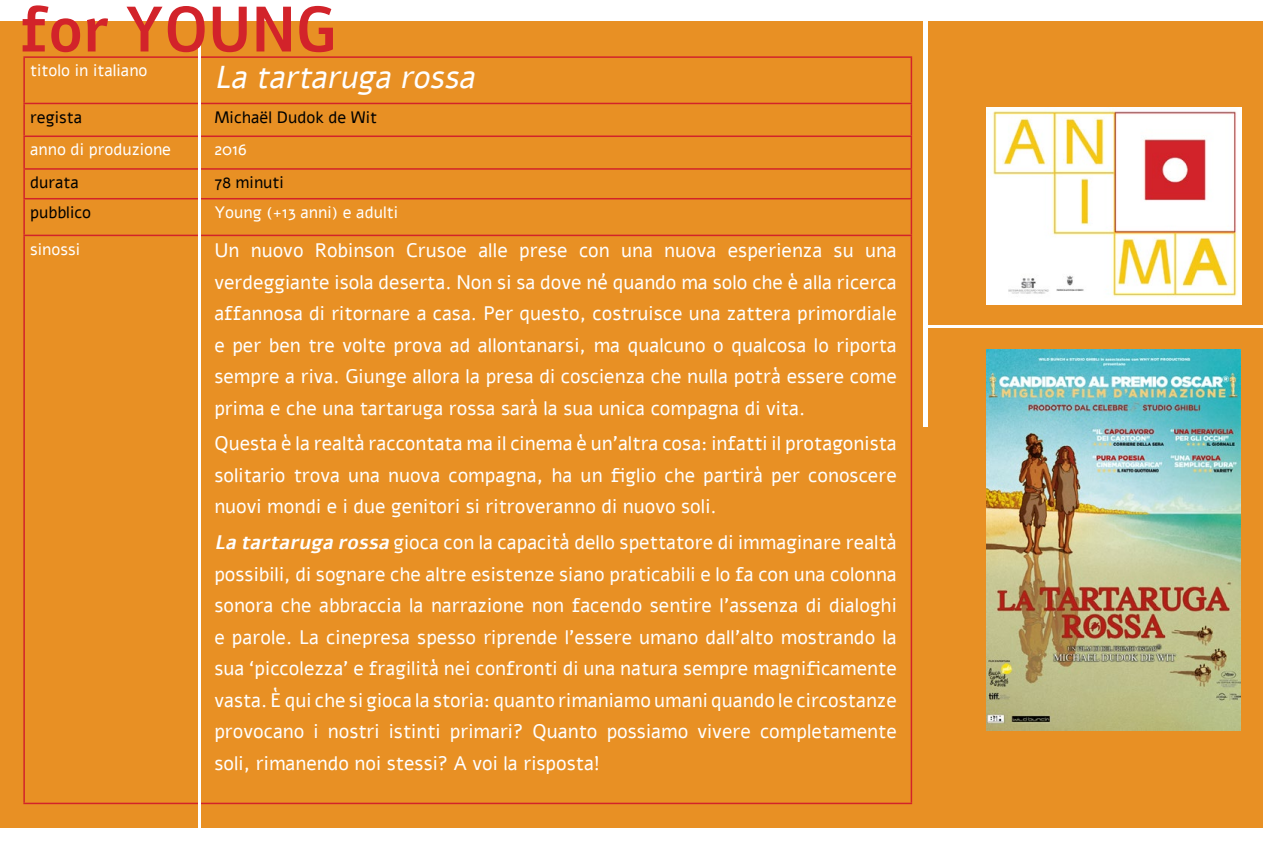
<style>
.page{position:relative;width:1263px;height:851px;background:#fff}
.page>*{position:absolute;margin:0;border:0;box-sizing:border-box;transform-origin:0 0}
.t1{font:700 63.75px "Alef";color:#d2232a;scale:.91 1}
.t2{font:italic 31.5px "Alef";color:#fff}
.t3{font:19.5px/31.5px "Alef";color:#fff;text-align:justify}
.t4{font:16.5px "Alef";color:#fff}
.t5{font:16.5px "Alef";color:#000}
.s1{font-weight:700;font-style:italic}
</style>
<div class="page">
<div style="left:0;top:21px;width:1263px;height:806px;background:#e89024"></div>
<hr style="left:200px;top:56px;width:712px;height:2px;background:#d2232a">
<hr style="left:911px;top:58px;width:1px;height:45px;background:#d2232a">
<hr style="left:200px;top:103px;width:712px;height:1px;background:#d2232a">
<hr style="left:911px;top:104px;width:1px;height:31px;background:#d2232a">
<hr style="left:200px;top:135px;width:712px;height:2px;background:#d2232a">
<hr style="left:911px;top:137px;width:1px;height:31px;background:#d2232a">
<hr style="left:200px;top:168px;width:712px;height:2px;background:#d2232a">
<svg style="left:911px;top:170px;width:1px;height:28px"></svg>
<hr style="left:200px;top:198px;width:712px;height:1px;background:#d2232a">
<hr style="left:911px;top:199px;width:1px;height:35px;background:#d2232a">
<hr style="left:200px;top:234px;width:712px;height:2px;background:#d2232a">
<hr style="left:911px;top:236px;width:1px;height:566px;background:#d2232a">
<hr style="left:200px;top:802px;width:712px;height:2px;background:#d2232a">
<hr style="left:23px;top:56px;width:177px;height:2px;background:#d2232a">
<hr style="left:23px;top:58px;width:2px;height:45px;background:#d2232a">
<hr style="left:199px;top:58px;width:2px;height:45px;background:#d2232a">
<hr style="left:23px;top:103px;width:177px;height:1px;background:#d2232a">
<hr style="left:23px;top:104px;width:2px;height:31px;background:#d2232a">
<hr style="left:199px;top:104px;width:2px;height:31px;background:#d2232a">
<hr style="left:23px;top:135px;width:177px;height:2px;background:#d2232a">
<hr style="left:23px;top:137px;width:2px;height:31px;background:#d2232a">
<hr style="left:199px;top:137px;width:2px;height:31px;background:#d2232a">
<hr style="left:23px;top:168px;width:177px;height:2px;background:#d2232a">
<hr style="left:23px;top:170px;width:2px;height:28px;background:#d2232a">
<hr style="left:199px;top:170px;width:2px;height:28px;background:#d2232a">
<hr style="left:23px;top:198px;width:177px;height:1px;background:#d2232a">
<hr style="left:23px;top:199px;width:2px;height:35px;background:#d2232a">
<hr style="left:199px;top:199px;width:2px;height:35px;background:#d2232a">
<hr style="left:23px;top:234px;width:177px;height:2px;background:#d2232a">
<hr style="left:23px;top:236px;width:2px;height:566px;background:#d2232a">
<hr style="left:199px;top:236px;width:2px;height:566px;background:#d2232a">
<hr style="left:23px;top:802px;width:177px;height:2px;background:#d2232a">
<img style="left:986px;top:107px;width:256px;height:197px">
<hr style="left:198px;top:24px;width:2px;height:804px;background:#fff">
<hr style="left:928px;top:325px;width:335px;height:3px;background:#fff">
<div style="left:923px;top:14px;width:5px;height:412px;background:#fff"></div>
<img style="left:986px;top:349px;width:254px;height:381px">
<h1 class="t1" style="left:20px;top:-13px;width:350px">for YOUNG</h1>
<p class="t4" style="left:30px;top:60px;width:119px">titolo in italiano</p>
<h2 class="t2" style="left:214px;top:56px;width:270px">La tartaruga rossa</h2>
<p class="t5" style="left:30px;top:106px;width:53px">regista</p>
<p class="t5" style="left:214px;top:106px;width:164px">Michaël Dudok de Wit</p>
<p class="t4" style="left:30px;top:139px;width:143px">anno di produzione</p>
<p class="t4" style="left:214px;top:139px;width:34px">2016</p>
<p class="t5" style="left:30px;top:171px;width:50px">durata</p>
<p class="t5" style="left:214px;top:171px;width:71px">78 minuti</p>
<p class="t5" style="left:30px;top:201px;width:63px">pubblico</p>
<p class="t4" style="left:214px;top:201px;width:185px">Young (+13 anni) e adulti</p>
<p class="t4" style="left:30px;top:238px;width:52px">sinossi</p>
<p class="t3" style="left:214px;top:234px;width:684px">Un nuovo Robinson Crusoe alle prese con una nuova esperienza su una verdeggiante isola deserta. Non si sa dove né quando ma solo che è alla ricerca affannosa di ritornare a casa. Per questo, costruisce una zattera primordiale e per ben tre volte prova ad allontanarsi, ma qualcuno o qualcosa lo riporta sempre a riva. Giunge allora la presa di coscienza che nulla potrà essere come prima e che una tartaruga rossa sarà la sua unica compagna di vita.</p>
<p class="t3" style="left:214px;top:428px;width:684px">Questa è la realtà raccontata ma il cinema è un’altra cosa: infatti il protagonista solitario trova una nuova compagna, ha un figlio che partirà per conoscere nuovi mondi e i due genitori si ritroveranno di nuovo soli.</p>
<p class="t3" style="left:214px;top:526px;width:684px"><span class="s1">La tartaruga rossa</span> gioca con la capacità dello spettatore di immaginare realtà possibili, di sognare che altre esistenze siano praticabili e lo fa con una colonna sonora che abbraccia la narrazione non facendo sentire l’assenza di dialoghi e parole. La cinepresa spesso riprende l’essere umano dall’alto mostrando la sua ‘piccolezza’ e fragilità nei confronti di una natura sempre magnificamente vasta. è qui che si gioca la storia: quanto rimaniamo umani quando le circostanze provocano i nostri istinti primari? Quanto possiamo vivere completamente soli, rimanendo noi stessi? A voi la risposta!</p>
</div>
